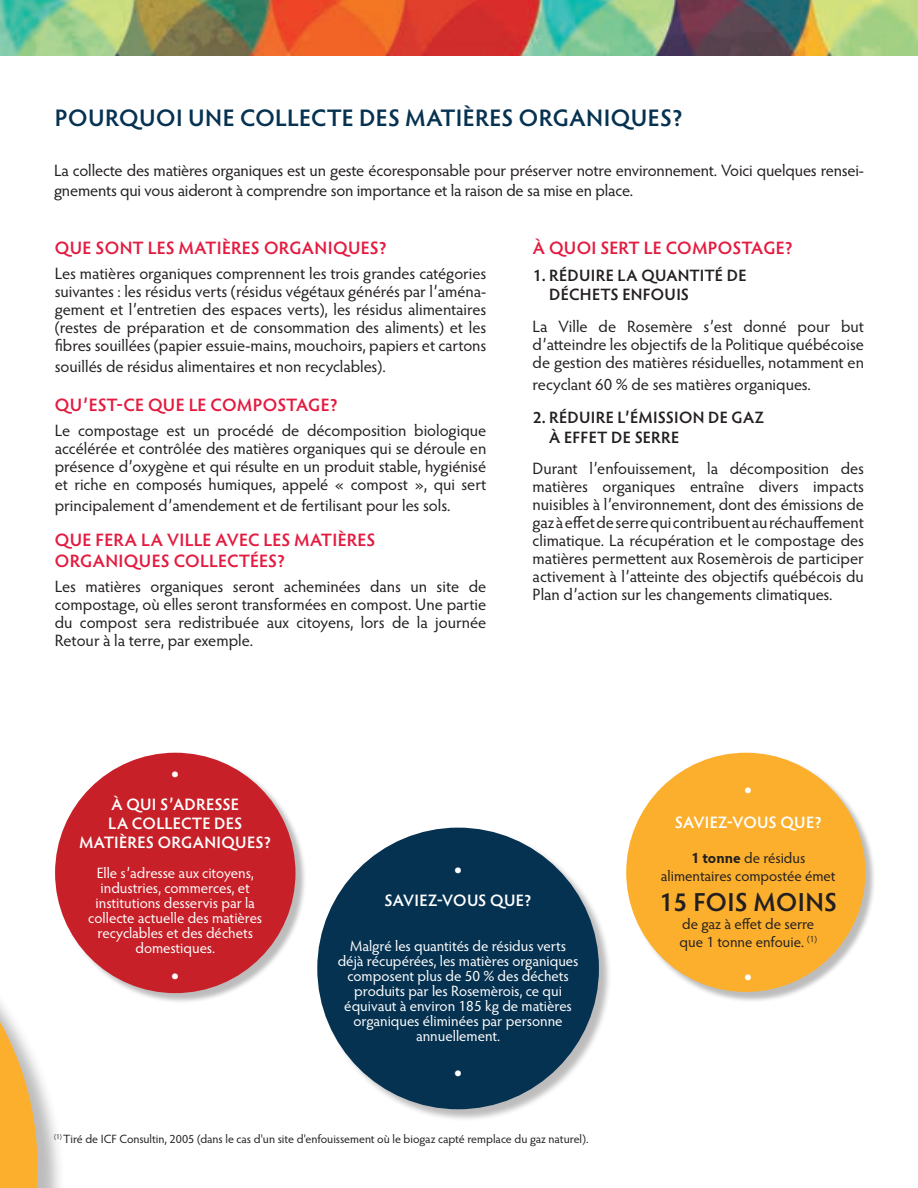
<style>
.page{position:relative;width:918px;height:1188px;background:#fff}
.page>*{position:absolute;margin:0;border:0;box-sizing:border-box;transform-origin:0 0}
.t1{font:600 26.1px "Hypatia Sans Pro";letter-spacing:.02em;color:#231f20}
.t2{font:600 25.5px "Hypatia Sans Pro";color:#fff}
.t3{font:600 24px "Hypatia Sans Pro";letter-spacing:.02em;color:#063251}
.t4{font:600 18px/21px "Hypatia Sans Pro";letter-spacing:.01em;color:#e31b40}
.t5{font:600 16.65px/18.6px "Hypatia Sans Pro";letter-spacing:.015em;color:#fff;text-align:center}
.t6{font:16.5px/18px "Hypatia Sans Pro";letter-spacing:-.005em;color:#231f20;text-align:justify}
.t7{font:600 16.5px/19.8px "Hypatia Sans Pro";letter-spacing:.01em;color:#231f20}
.t8{font:15px/15px "Hypatia Sans Pro";color:#fff;text-align:center}
.t9{font:15px/18px "Hypatia Sans Pro";color:#231f20;text-align:center}
.t10{font:12px "Hypatia Sans Pro";letter-spacing:-.005em;color:#231f20}
.s1{font-weight:700}
</style>
<div class="page">
<div style="left:0;top:872px;width:65px;height:316px;background:#231f20;opacity:.3"></div>
<svg style="left:0;top:872px;width:38px;height:316px"></svg>
<div style="left:319px;top:829px;width:293px;height:293px;background:#231f20;opacity:.3"></div>
<div style="left:317px;top:828px;width:282px;height:281px;background:#063251;border-radius:50%"></div>
<div style="left:627px;top:754px;width:249px;height:249px;background:#231f20;opacity:.3"></div>
<div style="left:626px;top:753px;width:239px;height:239px;background:#fbaf2d;border-radius:50%"></div>
<img style="left:0;top:0;width:918px;height:55px">
<div style="left:57px;top:754px;width:250px;height:250px;background:#231f20;opacity:.3"></div>
<div style="left:55px;top:753px;width:240px;height:240px;background:#c72028;border-radius:50%"></div>
<h3 class="t3" style="left:55px;top:101px;width:630px">POURQUOI UNE COLLECTE DES MATIÈRES ORGANIQUES?</h3>
<p class="t6" style="left:54px;top:160px;width:812px;line-height:19.8px">La collecte des matières organiques est un geste écoresponsable pour préserver notre environnement. Voici quelques rensei&shy;gnements qui vous aideront à comprendre son importance et la raison de sa mise en place.</p>
<p class="t4" style="left:55px;top:237px;width:334px">QUE SONT LES MATIÈRES ORGANIQUES?</p>
<p class="t6" style="left:55px;top:264px;width:433px">Les matières organiques comprennent les trois grandes catégories suivantes : les résidus verts (résidus végétaux générés par l’aména&shy;gement et l’entretien des espaces verts), les résidus alimentaires (restes de préparation et de consommation des aliments) et les fibres souillées (papier essuie-mains, mouchoirs, papiers et cartons</p>
<p class="t6" style="left:55px;top:357px;width:333px">souillés de résidus alimentaires et non recyclables).</p>
<p class="t4" style="left:55px;top:394px;width:285px">QU’EST-CE QUE LE COMPOSTAGE?</p>
<p class="t6" style="left:55px;top:421px;width:433px">Le compostage est un procédé de décomposition biologique accélérée et contrôlée des matières organiques qui se déroule en présence d’oxygène et qui résulte en un produit stable, hygiénisé et riche en composés humiques, appelé « compost », qui sert</p>
<p class="t6" style="left:55px;top:496px;width:397px">principalement d’amendement et de fertilisant pour les sols.</p>
<p class="t4" style="left:55px;top:529px;width:322px">QUE FERA LA VILLE AVEC LES MATIÈRES<br>ORGANIQUES COLLECTÉES?</p>
<p class="t6" style="left:55px;top:577px;width:433px">Les matières organiques seront acheminées dans un site de compostage, où elles seront transformées en compost. Une partie du compost sera redistribuée aux citoyens, lors de la journée Retour à la terre, par exemple.</p>
<p class="t4" style="left:533px;top:237px;width:262px">À QUOI SERT LE COMPOSTAGE?</p>
<p class="t7" style="left:549px;top:264px;width:199px;text-indent:-17px">1. RÉDUIRE LA QUANTITÉ DE<br>DÉCHETS ENFOUIS</p>
<p class="t6" style="left:533px;top:317px;width:333px">La Ville de Rosemère s’est donné pour but d’atteindre les objectifs de la Politique québécoise de gestion des matières résiduelles, notamment en</p>
<p class="t6" style="left:533px;top:374px;width:280px">recyclant 60 % de ses matières organiques.</p>
<p class="t7" style="left:549px;top:407px;width:216px;text-indent:-17px">2. RÉDUIRE L’ÉMISSION DE GAZ<br>À EFFET DE SERRE</p>
<p class="t6" style="left:533px;top:459px;width:333px">Durant l’enfouissement, la décomposition des matières organiques entraîne divers impacts nuisibles à l’environnement, dont des émissions de gaz à effet de serre qui contribuent au réchauffement climatique. La récupération et le compostage des matières permettent aux Rosemèrois de participer activement à l’atteinte des objectifs québécois du Plan d’action sur les changements climatiques.</p>
<h2 class="t2" style="left:170px;top:757px;width:12px">•</h2>
<p class="t5" style="left:79px;top:795px;width:193px">À QUI S’ADRESSE<br>LA COLLECTE DES<br>MATIÈRES ORGANIQUES?</p>
<p class="t8" style="left:88px;top:865px;width:176px">Elle s’adresse aux citoyens, industries, commerces, et institutions desservis par la collecte actuelle des matières recyclables et des déchets domestiques.</p>
<h2 class="t2" style="left:170px;top:958px;width:12px">•</h2>
<h2 class="t2" style="left:453px;top:852px;width:12px">•</h2>
<p class="t5" style="left:385px;top:890px;width:149px">SAVIEZ-VOUS QUE?</p>
<p class="t8" style="left:338px;top:938px;width:242px">Malgré les quantités de résidus verts déjà récupérées, les matières organiques composent plus de 50 % des déchets produits par les Rosemèrois, ce qui équivaut à environ 185 kg de matières organiques éliminées par personne annuellement.</p>
<h2 class="t2" style="left:453px;top:1056px;width:12px">•</h2>
<p class="t10" style="left:54px;top:1131px;width:536px"><sup>(1)</sup> Tiré de ICF Consultin, 2005 (dans le cas d'un site d'enfouissement où le biogaz capté remplace du gaz naturel).</p>
<h2 class="t2" style="left:743px;top:773px;width:12px">•</h2>
<p class="t5" style="left:675px;top:812px;width:149px">SAVIEZ-VOUS QUE?</p>
<p class="t9" style="left:661px;top:849px;width:176px"><span class="s1">1 tonne</span> de résidus alimentaires compostée émet</p>
<h1 class="t1" style="left:659px;top:884px;width:180px">15 FOIS MOINS</h1>
<p class="t9" style="left:680px;top:915px;width:139px;text-align:left">de gaz à effet de serre que 1 tonne enfouie. <sup>(1)</sup></p>
<h2 class="t2" style="left:743px;top:959px;width:12px">•</h2>
</div>
